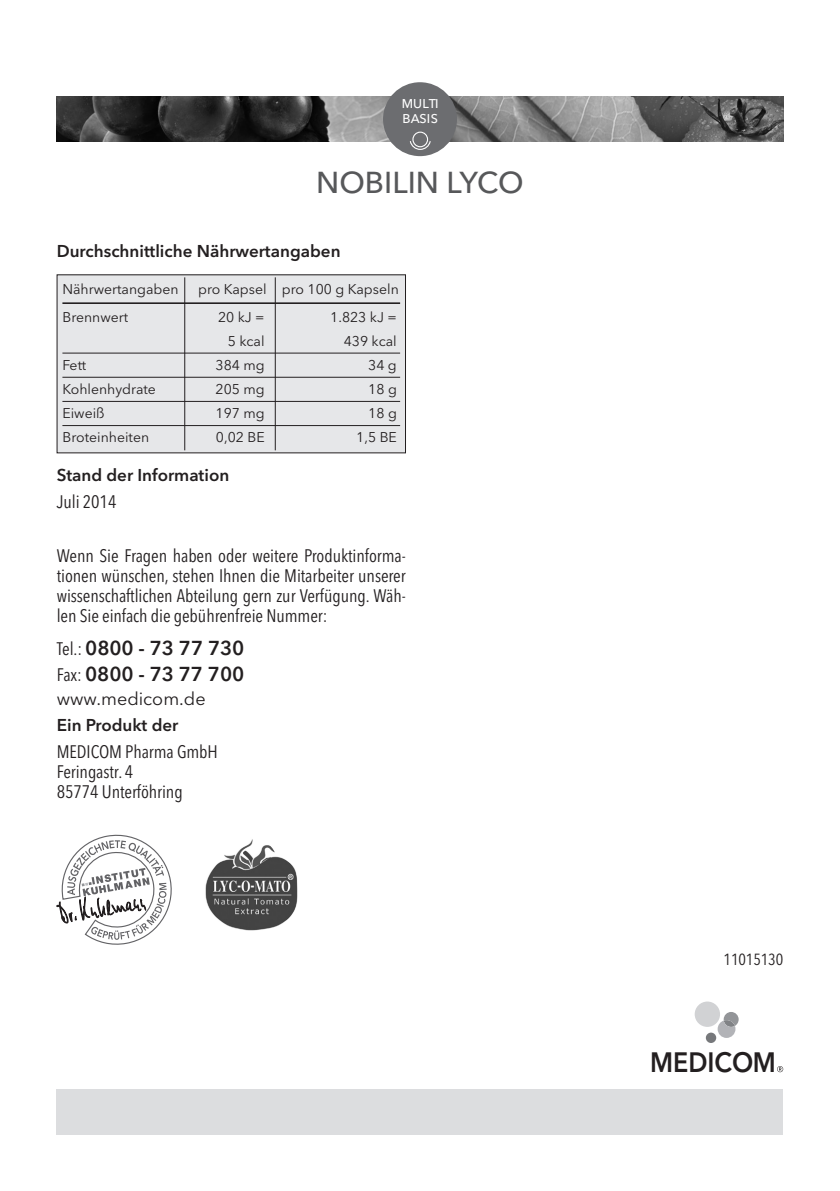
<style>
.page{position:relative;width:840px;height:1191px;background:#fff}
.page>*{position:absolute;margin:0;border:0;box-sizing:border-box;transform-origin:0 0}
.t1{font:500 30px "Avenir Next LT Pro";color:#57585a}
.t2{font:600 27.8px "Avenir Next LT Pro";color:#231f20;scale:.9 1}
.t3{font:600 20px/26px "Avenir Next LT Pro";letter-spacing:-.005em;color:#231f20}
.t4{font:condensed 18px/20px "Avenir Next LT Pro";letter-spacing:-.005em;color:#231f20;text-align:justify}
.t5{font:18px "Avenir Next LT Pro";color:#231f20}
.t6{font:600 17px "Avenir Next LT Pro";color:#231f20}
.t7{font:condensed 16px "Avenir Next LT Pro";letter-spacing:-.005em;color:#231f20}
.t8{font:14px "Avenir Next LT Pro";color:#231f20}
.t9{font:500 12.6px/14.6px "Avenir Next LT Pro";color:#fff}
.s1{font-weight:400;font-stretch:condensed;font-size:18px}
</style>
<div class="page">
<div style="left:57px;top:1089px;width:725px;height:45px;background:#dcdddf"></div>
<img style="left:57px;top:96px;width:725px;height:46px">
<svg style="left:777px;top:1066px;width:5px;height:6px"></svg>
<div style="left:705px;top:1032px;width:10px;height:11px;background:#76787b;border-radius:50%"></div>
<div style="left:694px;top:1001px;width:25px;height:26px;background:#d1d2d4;border-radius:50%"></div>
<svg style="left:717px;top:1012px;width:21px;height:26px"></svg>
<div style="left:57px;top:275px;width:348px;height:178px;background:#e6e7e9"></div>
<hr style="left:62px;top:302px;width:338px;height:2px;background:#231f20">
<hr style="left:62px;top:353px;width:338px;height:1px;background:#231f20">
<hr style="left:62px;top:377px;width:338px;height:1px;background:#231f20">
<hr style="left:62px;top:401px;width:338px;height:1px;background:#231f20">
<hr style="left:62px;top:425px;width:338px;height:1px;background:#231f20">
<hr style="left:184px;top:277px;width:1px;height:173px;background:#231f20">
<hr style="left:275px;top:277px;width:1px;height:173px;background:#231f20">
<div style="left:383px;top:82px;width:73px;height:74px;background:#6c6d70;border-radius:50%"></div>
<svg style="left:409px;top:141px;width:22px;height:9px"></svg>
<div style="left:412px;top:132px;width:16px;height:15px;border:1px solid #fff;border-radius:50%"></div>
<svg style="left:57px;top:834px;width:115px;height:111px"></svg>
<img style="left:205px;top:839px;width:93px;height:92px">
<p class="t9" style="left:401px;top:97px;width:38px">MULTI<br>BASIS</p>
<h1 class="t1" style="left:316px;top:164px;width:209px">NOBILIN LYCO</h1>
<p class="t6" style="left:57px;top:240px;width:285px">Durchschnittliche Nährwertangaben</p>
<p class="t8" style="left:62px;top:280px;width:118px">Nährwertangaben</p>
<p class="t8" style="left:198px;top:280px;width:202px">pro Kapsel pro 100 g Kapseln</p>
<p class="t8" style="left:62px;top:309px;width:67px">Brennwert</p>
<p class="t8" style="left:218px;top:309px;width:48px">20 kJ =</p>
<p class="t8" style="left:330px;top:309px;width:68px">1.823 kJ =</p>
<p class="t8" style="left:228px;top:333px;width:38px">5 kcal</p>
<p class="t8" style="left:343px;top:333px;width:55px">439 kcal</p>
<p class="t8" style="left:62px;top:357px;width:25px">Fett</p>
<p class="t8" style="left:215px;top:357px;width:51px">384 mg</p>
<p class="t8" style="left:368px;top:357px;width:30px">34 g</p>
<p class="t8" style="left:62px;top:381px;width:95px">Kohlenhydrate</p>
<p class="t8" style="left:215px;top:381px;width:51px">205 mg</p>
<p class="t8" style="left:368px;top:381px;width:30px">18 g</p>
<p class="t8" style="left:62px;top:405px;width:44px">Eiweiß</p>
<p class="t8" style="left:215px;top:405px;width:51px">197 mg</p>
<p class="t8" style="left:368px;top:405px;width:30px">18 g</p>
<p class="t8" style="left:62px;top:429px;width:88px">Broteinheiten</p>
<p class="t8" style="left:216px;top:429px;width:50px">0,02 BE</p>
<p class="t8" style="left:356px;top:429px;width:42px">1,5 BE</p>
<p class="t6" style="left:57px;top:465px;width:174px">Stand der Information</p>
<p class="t4" style="left:57px;top:492px;width:61px">Juli 2014</p>
<p class="t4" style="left:57px;top:545px;width:350px">Wenn Sie Fragen haben oder weitere Produktinforma&shy;tionen wünschen, stehen Ihnen die Mitarbeiter unserer wissenschaftlichen Abteilung gern zur Verfügung. Wäh&shy;len Sie einfach die gebührenfreie Nummer:</p>
<p class="t3" style="left:57px;top:634px;width:189px"><span class="s1">Tel.:</span> 0800 - 73 77 730<br><span class="s1">Fax:</span> 0800 - 73 77 700</p>
<p class="t5" style="left:57px;top:687px;width:150px">www.medicom.de</p>
<p class="t6" style="left:57px;top:715px;width:123px">Ein Produkt der</p>
<p class="t4" style="left:57px;top:742px;width:163px;text-align:left">MEDICOM Pharma GmbH<br>Feringastr. 4<br>85774 Unterföhring</p>
<p class="t7" style="left:723px;top:949px;width:61px">11015130</p>
<h2 class="t2" style="left:649px;top:1045px;width:141px">MEDICOM</h2>
</div>
